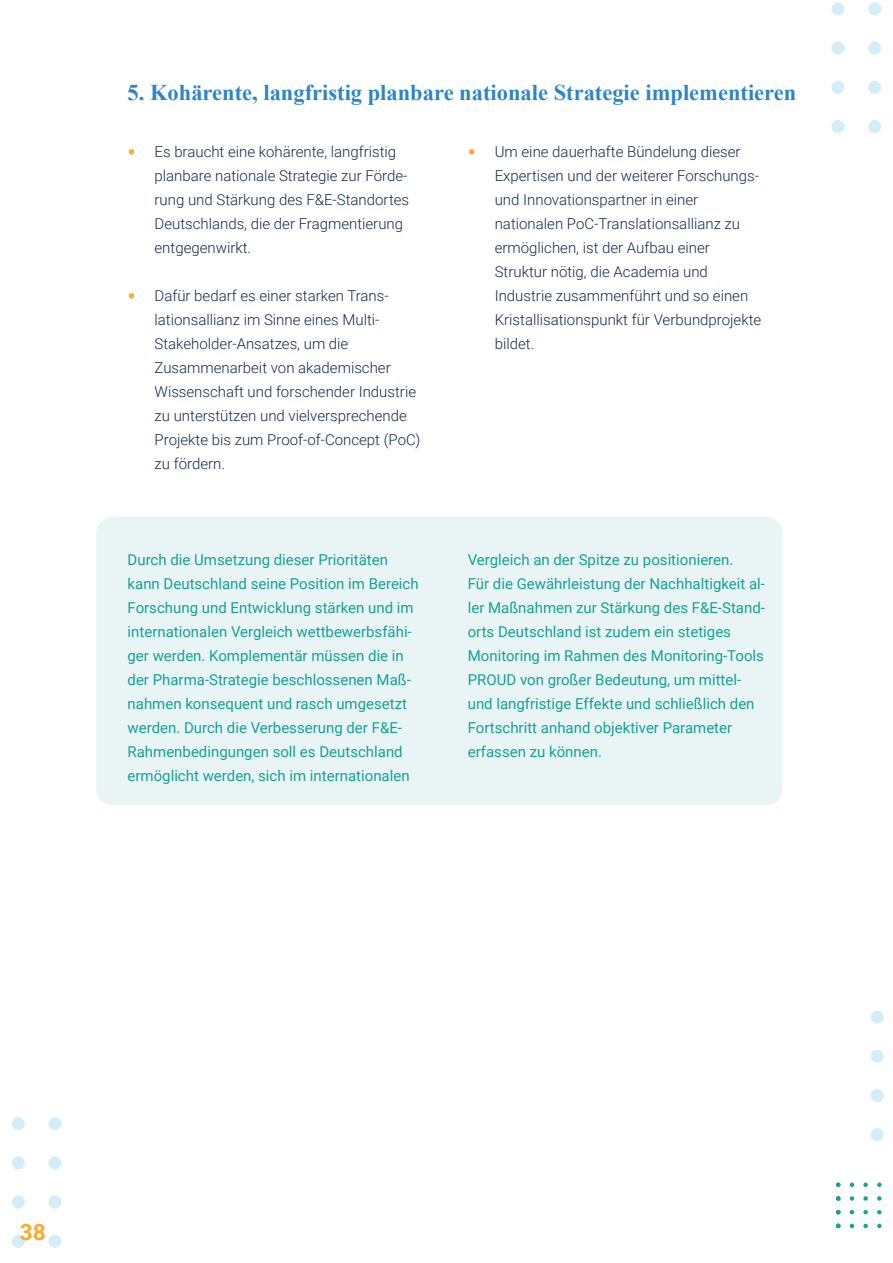
<style>
.page{position:relative;width:893px;height:1263px;background:#fff}
.page>*{position:absolute;margin:0;border:0;box-sizing:border-box;transform-origin:0 0}
.Subtitel_3{font:700 22.5px "Times New Roman";color:#2c85c6}
.t1{font:700 22.5px "Roboto";color:#f9aa32}
.t2{font:15px/24px "Roboto";color:#18a194}
.t3{font:300 15px/24px "Roboto";color:#142a4e}
.s1{font-weight:700;font-size:22.5px;color:#f9aa32}
</style>
<div class="page">
<div style="left:12px;top:1235px;width:13px;height:13px;background:#d3eef9;border-radius:50%"></div>
<div style="left:12px;top:1156px;width:13px;height:13px;background:#d3eef9;border-radius:50%"></div>
<div style="left:12px;top:1195px;width:13px;height:14px;background:#d3eef9;border-radius:50%"></div>
<div style="left:12px;top:1117px;width:13px;height:13px;background:#d3eef9;border-radius:50%"></div>
<div style="left:48px;top:1235px;width:13px;height:13px;background:#d3eef9;border-radius:50%"></div>
<svg style="left:48px;top:1156px;width:13px;height:13px"></svg>
<svg style="left:48px;top:1195px;width:13px;height:14px"></svg>
<div style="left:48px;top:1117px;width:13px;height:13px;background:#d3eef9;border-radius:50%"></div>
<svg style="left:850px;top:1182px;width:4px;height:5px"></svg>
<svg style="left:863px;top:1182px;width:5px;height:5px"></svg>
<svg style="left:877px;top:1182px;width:5px;height:5px"></svg>
<svg style="left:836px;top:1182px;width:4px;height:5px"></svg>
<svg style="left:850px;top:1196px;width:4px;height:5px"></svg>
<svg style="left:863px;top:1196px;width:5px;height:5px"></svg>
<svg style="left:877px;top:1196px;width:5px;height:5px"></svg>
<svg style="left:850px;top:1210px;width:4px;height:4px"></svg>
<svg style="left:863px;top:1210px;width:5px;height:4px"></svg>
<svg style="left:877px;top:1210px;width:5px;height:4px"></svg>
<svg style="left:850px;top:1224px;width:4px;height:4px"></svg>
<svg style="left:863px;top:1224px;width:5px;height:4px"></svg>
<svg style="left:877px;top:1224px;width:5px;height:4px"></svg>
<svg style="left:836px;top:1196px;width:4px;height:5px"></svg>
<svg style="left:836px;top:1210px;width:4px;height:4px"></svg>
<svg style="left:836px;top:1224px;width:4px;height:4px"></svg>
<div style="left:871px;top:1128px;width:13px;height:13px;background:#d3eef9;border-radius:50%"></div>
<div style="left:871px;top:1050px;width:13px;height:13px;background:#d3eef9;border-radius:50%"></div>
<div style="left:871px;top:1089px;width:13px;height:13px;background:#d3eef9;border-radius:50%"></div>
<div style="left:871px;top:1010px;width:13px;height:13px;background:#d3eef9;border-radius:50%"></div>
<div style="left:831px;top:120px;width:13px;height:13px;background:#d3eef9;border-radius:50%"></div>
<svg style="left:831px;top:42px;width:13px;height:13px"></svg>
<div style="left:831px;top:81px;width:13px;height:13px;background:#d3eef9;border-radius:50%"></div>
<svg style="left:831px;top:2px;width:13px;height:13px"></svg>
<div style="left:868px;top:120px;width:13px;height:13px;background:#d3eef9;border-radius:50%"></div>
<div style="left:868px;top:42px;width:13px;height:13px;background:#d3eef9;border-radius:50%"></div>
<div style="left:868px;top:81px;width:13px;height:13px;background:#d3eef9;border-radius:50%"></div>
<div style="left:868px;top:2px;width:13px;height:13px;background:#d3eef9;border-radius:50%"></div>
<div style="left:96px;top:517px;width:686px;height:288px;background:#e8f5f4;border-radius:15px"></div>
<p class="Subtitel_3" style="left:128px;top:77px;width:670px">5. Kohärente, langfristig planbare nationale Strategie implementieren</p>
<p class="t3" style="left:155px;top:139px;width:256px;text-indent:-27px"><span class="s1">•</span> Es braucht eine kohärente, langfristig planbare nationale Strategie zur Förde&shy;rung und Stärkung des F&amp;E-Standortes Deutschlands, die der Fragmentierung entgegenwirkt.</p>
<p class="t3" style="left:155px;top:283px;width:267px;text-indent:-27px"><span class="s1">•</span> Dafür bedarf es einer starken Trans&shy;lationsallianz im Sinne eines Multi-Stakeholder-Ansatzes, um die Zusammenarbeit von akademischer Wissenschaft und forschender Industrie zu unterstützen und vielversprechende Projekte bis zum Proof-of-Concept (PoC) zu fördern.</p>
<p class="t2" style="left:128px;top:547px;width:293px">Durch die Umsetzung dieser Prioritäten kann Deutschland seine Position im Bereich Forschung und Entwicklung stärken und im internationalen Vergleich wettbewerbsfähi&shy;ger werden. Komplementär müssen die in der Pharma-Strategie beschlossenen Maß&shy;nahmen konsequent und rasch umgesetzt werden. Durch die Verbesserung der F&amp;E-Rahmenbedingungen soll es Deutschland ermöglicht werden, sich im internationalen</p>
<p class="t3" style="left:495px;top:139px;width:268px;text-indent:-27px"><span class="s1">•</span> Um eine dauerhafte Bündelung dieser Expertisen und der weiterer Forschungs&shy;und Innovationspartner in einer nationalen PoC-Translationsallianz zu ermöglichen, ist der Aufbau einer Struktur nötig, die Academia und Industrie zusammenführt und so einen Kristallisationspunkt für Verbundprojekte bildet.</p>
<p class="t2" style="left:468px;top:547px;width:267px">Vergleich an der Spitze zu positionieren.</p>
<p class="t2" style="left:468px;top:571px;width:299px">Für die Gewährleistung der Nachhaltigkeit al&shy;ler Maßnahmen zur Stärkung des F&amp;E-Stand&shy;orts Deutschland ist zudem ein stetiges Monitoring im Rahmen des Monitoring-Tools PROUD von großer Bedeutung, um mittel&shy;und langfristige Effekte und schließlich den Fortschritt anhand objektiver Parameter erfassen zu können.</p>
<h1 class="t1" style="left:20px;top:1216px;width:27px">38</h1>
</div>
